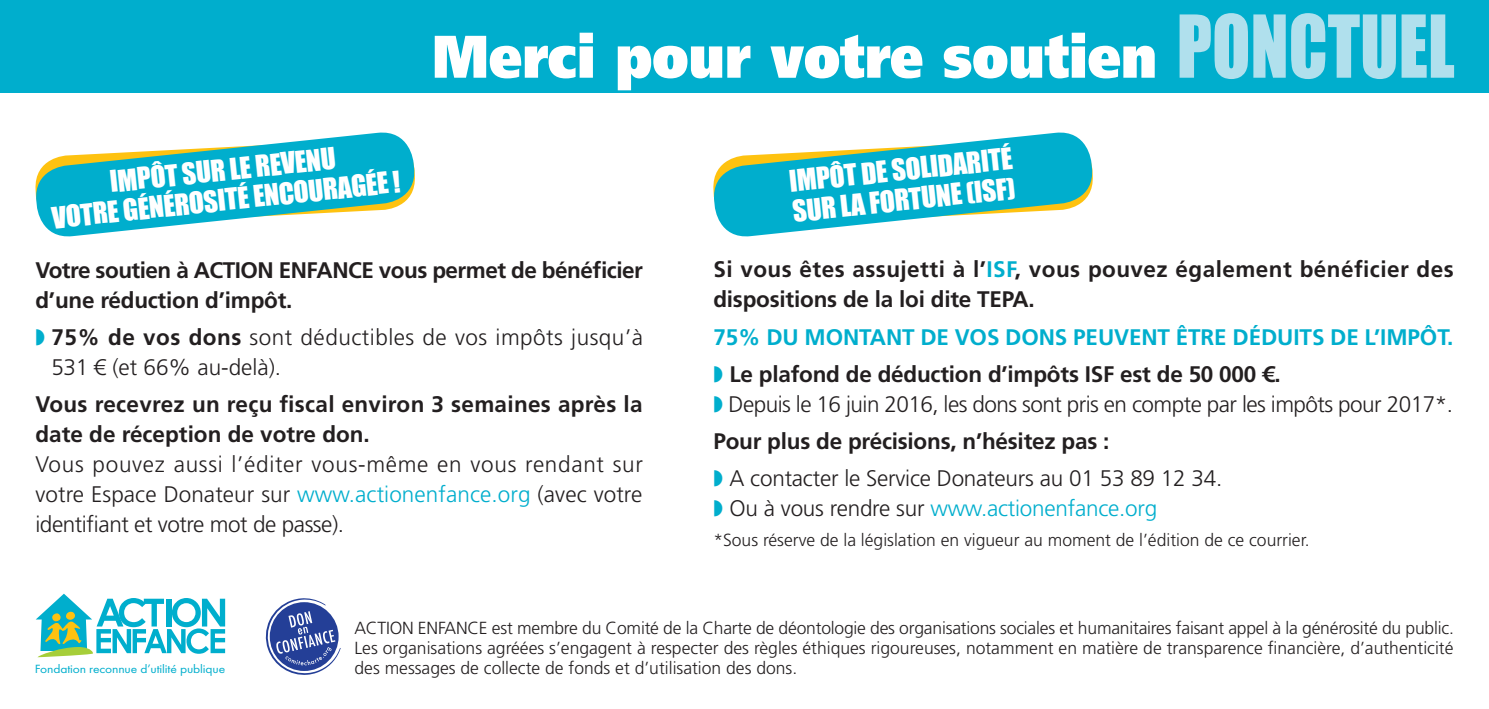
<style>
.page{position:relative;width:1489px;height:709px;background:#fff}
.page>*{position:absolute;margin:0;border:0;box-sizing:border-box;transform-origin:0 0}
.t1{font:900 60px "Frutiger";color:#fff;scale:.88 1}
.t2{font:27.5px/30px "Impact";color:#fff;text-align:center}
.t3{font:300 22.5px/30px "Frutiger LT Std";letter-spacing:-.01em;color:#231f20;text-align:justify}
.t4{font:700 22.5px/30px "Frutiger LT Std";letter-spacing:-.005em;color:#231f20}
.t5{font:700 22.5px/30px "Frutiger LT Std";letter-spacing:.02em;color:#231f20}
.t6{font:700 22.5px/30px "Frutiger LT Std";letter-spacing:.015em;color:#231f20}
.t7{font:300 22.5px/30px "Frutiger LT Std";letter-spacing:.02em;color:#231f20}
.t8{font:300 22.5px "Frutiger LT Std";letter-spacing:-.01em;color:#00aecd}
.t9{font:700 22.5px "Frutiger LT Std";color:#00aecd}
.t10{font:300 17.5px/20px "Frutiger LT Std";color:#231f20}
.t11{font:12.25px "Futura T";letter-spacing:-.01em;color:#00aecd;scale:1.1 1}
.s1{font-family:"Impact";font-weight:400;font-size:80px;color:#b0e0ed}
.s2{color:#00aecd}
.s3{font-weight:700}
.s4{color:#231f20}
</style>
<div class="page">
<svg style="left:35px;top:132px;width:380px;height:105px;fill:#00aecd"></svg>
<svg style="left:713px;top:132px;width:380px;height:105px;fill:#00aecd"></svg>
<div style="left:0;top:0;width:1488px;height:92px;background:#00aecd"></div>
<svg style="left:265px;top:598px;width:76px;height:77px"></svg>
<svg style="left:36px;top:593px;width:189px;height:64px"></svg>
<h1 class="t1" style="left:432px;top:20px;width:886px">Merci pour votre soutien <span class="s1">PONCTUEL</span></h1>
<h2 class="t2" style="left:47px;top:172px;width:351px;rotate:-6deg">impôt sur le revenu<br>Votre générosité encouragée !</h2>
<h2 class="t2" style="left:787px;top:166px;width:226px;text-align:left;rotate:-6deg">Impôt de Solidarité sur la Fortune (IS F)</h2>
<p class="t4" style="left:35px;top:255px;width:609px">Votre soutien à Action Enfance vous permet de bénéficier d’une réduction d’impôt.</p>
<p class="t7" style="left:52px;top:322px;width:593px;text-indent:-16px"><span class="s2">◗</span> <span class="s3">75% de vos dons</span> sont déductibles de vos impôts jusqu’à<br>531 € (et 66% au-delà).</p>
<p class="t6" style="left:35px;top:389px;width:608px">Vous recevrez un reçu fiscal environ 3 semaines après la date de réception de votre don.</p>
<p class="t3" style="left:35px;top:449px;width:609px">Vous pouvez aussi l’éditer vous-même en vous rendant sur votre Espace Donateur sur <span class="s2">www.actionenfance.org</span> (avec votre identifiant et votre mot de passe).</p>
<p class="t5" style="left:713px;top:255px;width:741px">Si vous êtes assujetti à l’<span class="s2">ISF</span>, vous pouvez également bénéficier des dispositions de la loi dite TEPA.</p>
<p class="t9" style="left:713px;top:323px;width:129px">75% DU MONT</p>
<p class="t4" style="left:713px;top:318px;width:741px;line-height:37px;text-indent:156px"><span class="s2">ANT DE VOS DON S PEUVENT ÊTRE DéDUITS DE L’IMPÔT. ◗</span> Le plafond de déduction d’impôts ISF est de 50 000 €.</p>
<p class="t3" style="left:713px;top:386px;width:741px;line-height:37px;text-align:left"><span class="s2">◗</span> Depuis le 16 juin 2016, les dons sont pris en compte par les impôts pour 2017*.<br><span class="s3">Pour plus de précisions, n’hésitez pas :<br></span><span class="s2">◗</span> A contacter le Service Donateurs au 01 53 89 12 34.</p>
<p class="t8" style="left:713px;top:495px;width:445px">◗ <span class="s4">Ou à vous rendre sur</span> www.actionenfance.org</p>
<p class="t10" style="left:713px;top:530px;width:598px">*Sous réserve de la législation en vigueur au moment de l’édition de ce courrier.</p>
<p class="t10" style="left:354px;top:617px;width:1100px">Action Enfance est membre du Comité de la C harte de déontologie des organisations sociales et humanitaires faisant appel à la générosité du public.<br>Les organisations agréées s’engagent à respecter des règles éthiques rigoureuses, notamment en matière de transparence financière, d’authenticité</p>
<p class="t11" style="left:35px;top:662px;width:175px">Fondation reconnue d’utilité publique</p>
<p class="t10" style="left:354px;top:657px;width:444px">des messages de collecte de fonds et d’utilisation des dons.</p>
</div>
